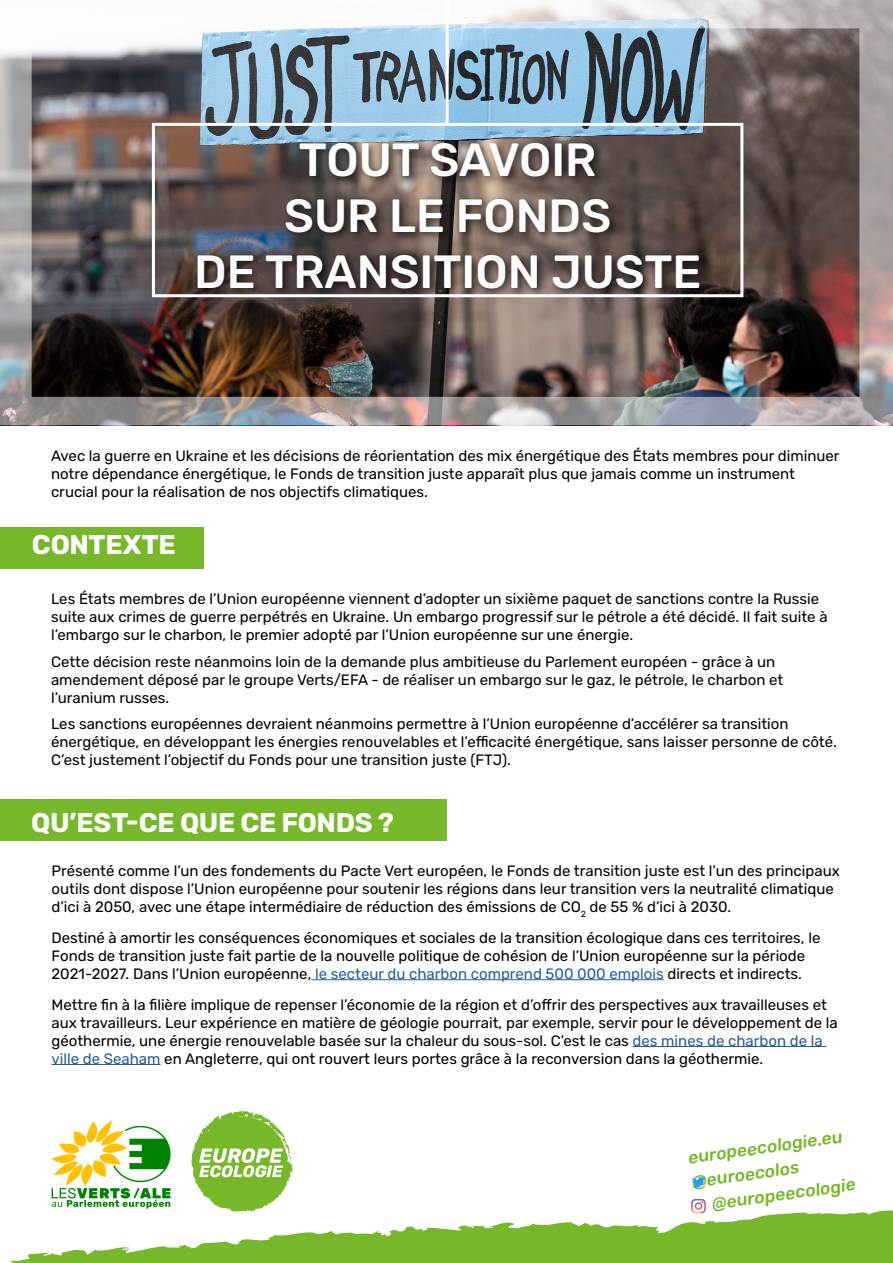
<style>
.page{position:relative;width:893px;height:1263px;background:#fff}
.page>*{position:absolute;margin:0;border:0;box-sizing:border-box;transform-origin:0 0}
.t1{font:500 46.5px/55.8px "Rubik";color:#fff;text-align:center}
.t2{font:700 27px "Rubik";letter-spacing:-.01em;color:#fff}
.t3{font:500 17.55px/24.5px "Rubik";color:#76b82a}
.t4{font:15px/18px "Rubik";color:#000}
.s1{color:#275b9b}
</style>
<div class="page">
<div style="left:0;top:527px;width:203px;height:42px;background:#76b82a"></div>
<svg style="left:191px;top:1111px;width:102px;height:99px"></svg>
<svg style="left:52px;top:1120px;width:119px;height:88px"></svg>
<svg style="left:10px;top:1210px;width:883px;height:53px"></svg>
<svg style="left:270px;top:1219px;width:623px;height:44px;background:#8ac24a"></svg>
<img style="left:692px;top:1177px;width:13px;height:11px">
<img style="left:688px;top:1199px;width:20px;height:15px">
<img style="left:0;top:0;width:893px;height:425px">
<div style="left:0;top:799px;width:447px;height:42px;background:#76b82a"></div>
<hr style="left:311px;top:979px;width:353px;height:1px;background:#275b9b">
<hr style="left:633px;top:1046px;width:193px;height:1px;background:#275b9b">
<hr style="left:52px;top:1064px;width:109px;height:1px;background:#275b9b">
<h1 class="t1" style="left:194px;top:133px;width:509px">TOUT SAVOIR<br>SUR LE FONDS<br>DE TRANSITION JUSTE</h1>
<p class="t4" style="left:51px;top:447px;width:790px">Avec la guerre en Ukraine et les décisions de réorientation des mix énergétique des États membres pour diminuer notre dépendance énergétique, le Fonds de transition juste apparaît plus que jamais comme un instrument crucial pour la réalisation de nos objectifs climatiques.</p>
<h2 class="t2" style="left:32px;top:529px;width:145px">CONTEXTE</h2>
<p class="t4" style="left:51px;top:590px;width:778px">Les États membres de l’Union européenne viennent d’adopter un sixième paquet de sanctions contre la Russie suite aux crimes de guerre perpétrés en Ukraine. Un embargo progressif sur le pétrole a été décidé. Il fait suite à l’embargo sur le charbon, le premier adopté par l’Union européenne sur une énergie.</p>
<p class="t4" style="left:51px;top:653px;width:734px">Cette décision reste néanmoins loin de la demande plus ambitieuse du Parlement européen - grâce à un amendement déposé par le groupe Verts/EFA - de réaliser un embargo sur le gaz, le pétrole, le charbon et l’uranium russes.</p>
<p class="t4" style="left:51px;top:715px;width:787px">Les sanctions européennes devraient néanmoins permettre à l’Union européenne d’accélérer sa transition énergétique, en développant les énergies renouvelables et l’efficacité énergétique, sans laisser personne de côté.<br>C’est justement l’objectif du Fonds pour une transition juste (FTJ).</p>
<h2 class="t2" style="left:31px;top:806px;width:364px">QU’EST-CE QUE CE FONDS ?</h2>
<p class="t4" style="left:52px;top:862px;width:790px">Présenté comme l’un des fondements du Pacte Vert européen, le Fonds de transition juste est l’un des principaux outils dont dispose l’Union européenne pour soutenir les régions dans leur transition vers la neutralité climatique d’ici à 2050, avec une étape intermédiaire de réduction des émissions de CO<sub>2</sub> de 55 % d’ici à 2030.</p>
<p class="t4" style="left:52px;top:929px;width:770px">Destiné à amortir les conséquences économiques et sociales de la transition écologique dans ces territoires, le<br>Fonds de transition juste fait partie de la nouvelle politique de cohésion de l’Union européenne sur la période<br>2021-2027. Dans l’Union européenne, <span class="s1">le secteur du charbon comprend 500 000 emplois</span> directs et indirects.</p>
<p class="t4" style="left:52px;top:996px;width:788px">Mettre fin à la filière implique de repenser l’économie de la région et d’offrir des perspectives aux travailleuses et aux travailleurs. Leur expérience en matière de géologie pourrait, par exemple, servir pour le développement de la géothermie, une énergie renouvelable basée sur la chaleur du sous-sol. C’est le cas <span class="s1">des mines de charbon de la ville de Seaham</span> en Angleterre, qui ont rouvert leurs portes grâce à la reconversion dans la géothermie.</p>
<p class="t3" style="left:686px;top:1146px;width:157px;rotate:-8deg">europeecologie.eu @euroecolos</p>
<p class="t3" style="left:710px;top:1192px;width:146px;rotate:-8deg">@europeecologie</p>
</div>
